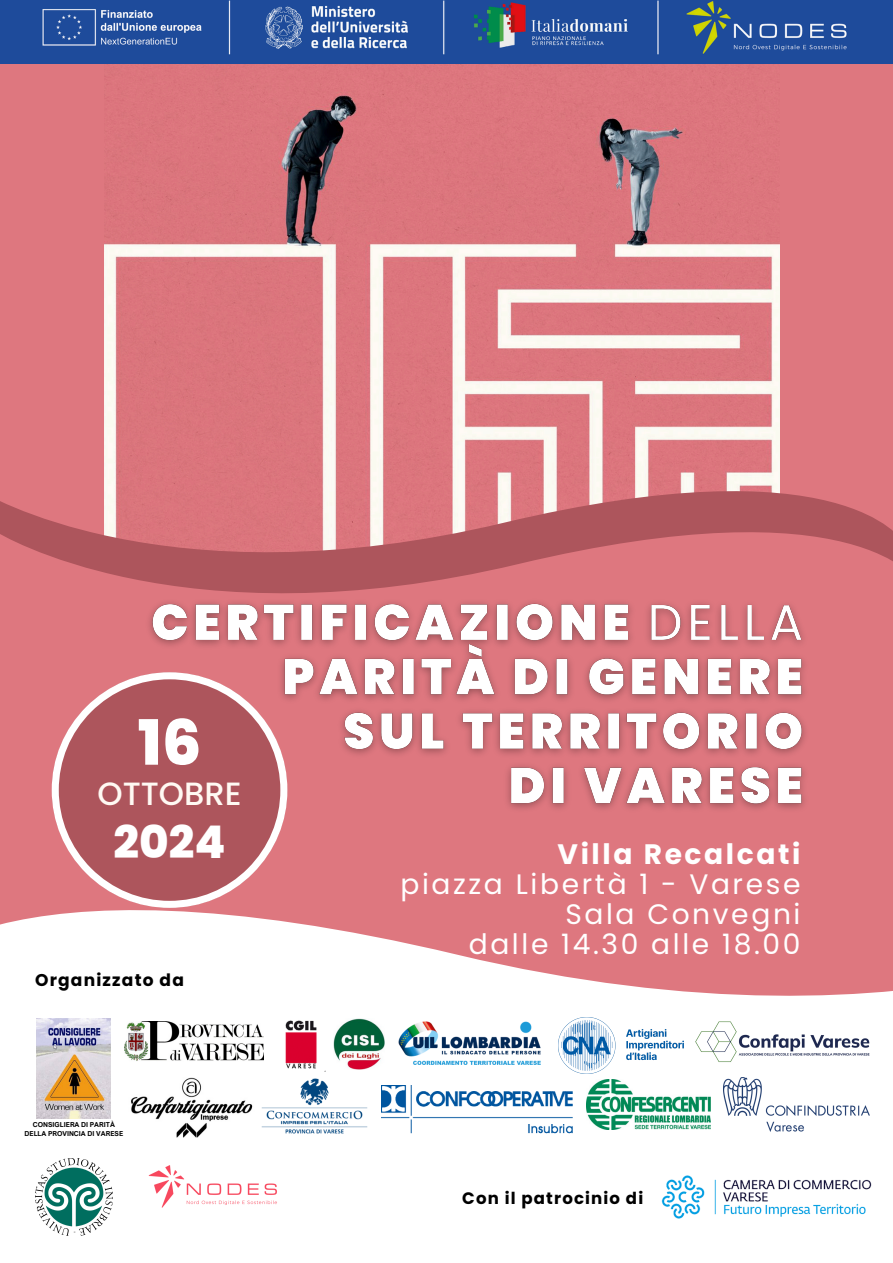
<style>
.page{position:relative;width:893px;height:1263px;background:#de777f}
.page>*{position:absolute;margin:0;border:0;box-sizing:border-box;transform-origin:0 0}
.t1{font:800 62.4px "Poppins";color:#fff}
.t2{font:800 45px "Poppins";color:#fff}
.t3{font:500 32.17px "Poppins";color:#fff9f3}
.t4{font:28.12px/30px "Poppins";letter-spacing:.095em;color:#fff;text-align:right}
.t5{font:700 17.02px "Poppins";letter-spacing:.07em;color:#000}
.t6{font:700 16.58px "Poppins";letter-spacing:.07em;color:#000}
.t7{font:700 6.9px "Arial Nova";color:#000}
.s1{font-weight:700}
</style>
<div class="page">
<img style="left:104px;top:64px;width:675px;height:379px">
<svg style="left:104px;top:443px;width:676px;height:42px"></svg>
<svg style="left:0;top:485px;width:893px;height:103px"></svg>
<div style="left:0;top:1218px;width:893px;height:45px;background:#fff"></div>
<svg style="left:0;top:910px;width:893px;height:308px;fill:#fff"></svg>
<div style="left:493px;top:1072px;width:360px;height:50px;background:#fff;border-radius:25px"></div>
<img style="left:586px;top:1079px;width:124px;height:50px">
<img style="left:723px;top:1077px;width:146px;height:58px">
<img style="left:261px;top:1074px;width:107px;height:63px">
<img style="left:333px;top:1019px;width:51px;height:50px">
<img style="left:695px;top:1017px;width:176px;height:53px">
<img style="left:124px;top:1021px;width:139px;height:46px">
<img style="left:36px;top:1019px;width:75px;height:100px">
<img style="left:128px;top:1077px;width:126px;height:60px">
<img style="left:270px;top:1019px;width:62px;height:52px">
<img style="left:382px;top:1085px;width:191px;height:50px">
<img style="left:558px;top:1017px;width:125px;height:57px">
<img style="left:397px;top:1019px;width:146px;height:50px">
<img style="left:149px;top:588px;width:656px;height:221px">
<svg style="left:52px;top:672px;width:235px;height:236px;fill:#ad555c"></svg>
<img style="left:660px;top:1175px;width:212px;height:43px">
<img style="left:143px;top:1158px;width:144px;height:57px">
<img style="left:35px;top:1158px;width:77px;height:77px">
<img style="left:0;top:0;width:893px;height:63px">
<p class="t1" style="left:138px;top:699px;width:65px">16</p>
<p class="t3" style="left:97px;top:771px;width:146px">OTTOBRE</p>
<p class="t2" style="left:114px;top:811px;width:113px">2024</p>
<p class="t5" style="left:35px;top:968px;width:150px">Organizzato da</p>
<p class="t7" style="left:33px;top:1120px;width:84px">CONSIGLIERA DI PARITÀ</p>
<p class="t7" style="left:25px;top:1129px;width:100px">DELLA PROVINCIA DI VARESE</p>
<p class="t4" style="left:400px;top:839px;width:402px"><span class="s1">Villa Recalcati<br></span>piazza Libertà 1 - Varese<br>Sala Convegni<br>dalle 14.30 alle 18.00</p>
<p class="t6" style="left:462px;top:1186px;width:182px">Con il patrocinio di</p>
</div>
